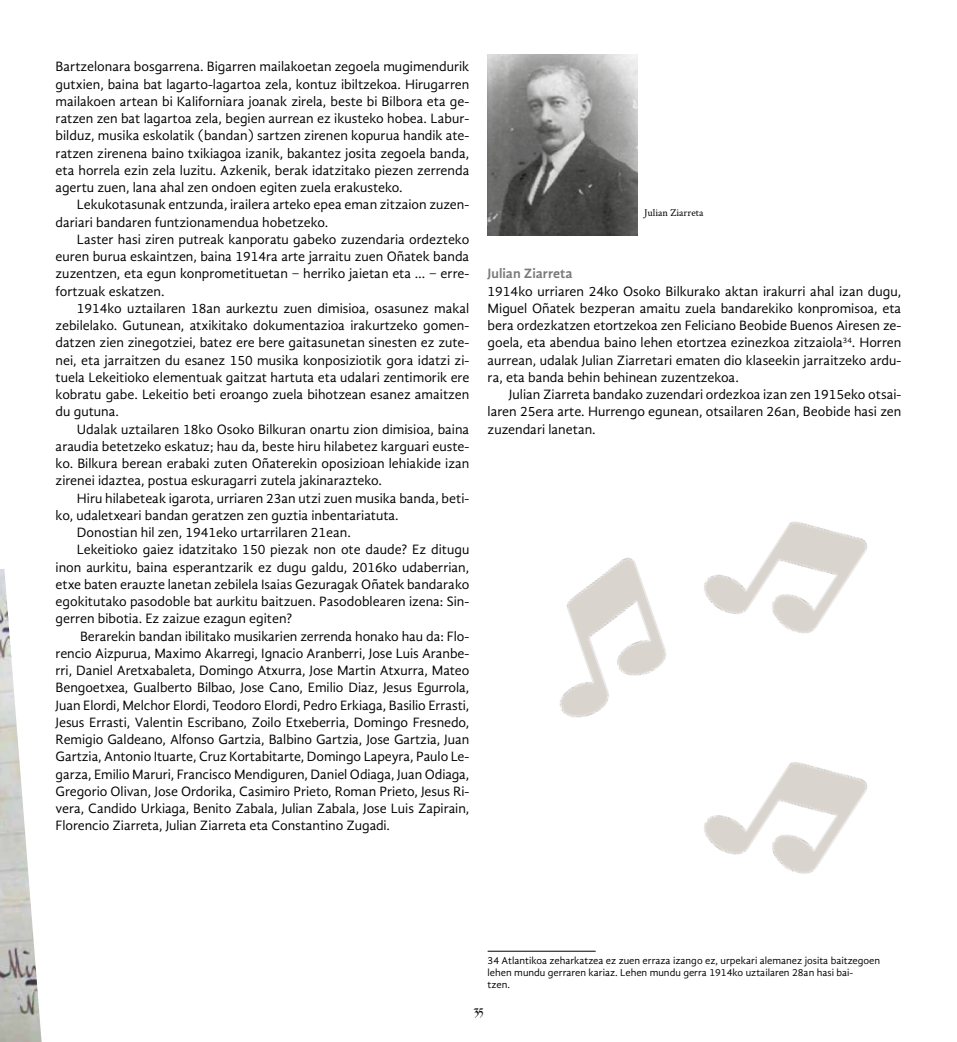
<style>
.page{position:relative;width:957px;height:1042px;background:#fff}
.page>*{position:absolute;margin:0;border:0;box-sizing:border-box;transform-origin:0 0}
.t1{font:15px "Kingthings Calligraphica Light";color:#000}
.t2{font:13.95px/17.2px "Gandhi Sans";letter-spacing:-.005em;color:#000;text-align:justify}
.t3{font:700 13.95px "Gandhi Sans";color:#7c7b7b}
.t4{font:10.5px/12px "Gandhi Sans";color:#000}
.t5{font:10.5px "Crimson Text";color:#000}
</style>
<div class="page">
<img style="left:487px;top:54px;width:151px;height:181px">
<img style="left:0;top:569px;width:42px;height:473px">
<img style="left:559px;top:557px;width:107px;height:161px">
<img style="left:704px;top:521px;width:163px;height:113px">
<img style="left:704px;top:762px;width:163px;height:112px">
<hr style="left:487px;top:951px;width:108px;height:1px;background:#000">
<p class="t2" style="left:56px;top:58px;width:415px">Bartzelonara bosgarrena. Bigarren mailakoetan zegoela mugimendurik gutxien, baina bat lagarto-lagartoa zela, kontuz ibiltzekoa. Hirugarren mailakoen artean bi Kaliforniara joanak zirela, beste bi Bilbora eta ge&shy;ratzen zen bat lagartoa zela, begien aurrean ez ikusteko hobea. Labur&shy;bilduz, musika eskolatik (bandan) sartzen zirenen kopurua handik ate&shy;ratzen zirenena baino txikiagoa izanik, bakantez josita zegoela banda, eta horrela ezin zela luzitu. Azkenik, berak idatzitako piezen zerrenda agertu zuen, lana ahal zen ondoen egiten zuela erakusteko.</p>
<p class="t2" style="left:56px;top:196px;width:415px;text-indent:21px">Lekukotasunak entzunda, irailera arteko epea eman zitzaion zuzen&shy;dariari bandaren funtzionamendua hobetzeko.</p>
<p class="t2" style="left:56px;top:230px;width:415px;text-indent:21px">Laster hasi ziren putreak kanporatu gabeko zuzendaria ordezteko euren burua eskaintzen, baina 1914ra arte jarraitu zuen Oñatek banda zuzentzen, eta egun konprometituetan − herriko jaietan eta … − erre&shy;fortzuak eskatzen.</p>
<p class="t2" style="left:56px;top:299px;width:415px;text-indent:21px">1914ko uztailaren 18an aurkeztu zuen dimisioa, osasunez makal zebilelako. Gutunean, atxikitako dokumentazioa irakurtzeko gomen&shy;datzen zien zinegotziei, batez ere bere gaitasunetan sinesten ez zute&shy;nei, eta jarraitzen du esanez 150 musika konposiziotik gora idatzi zi&shy;tuela Lekeitioko elementuak gaitzat hartuta eta udalari zentimorik ere kobratu gabe. Lekeitio beti eroango zuela bihotzean esanez amaitzen du gutuna.</p>
<p class="t2" style="left:56px;top:420px;width:415px;text-indent:21px">Udalak uztailaren 18ko Osoko Bilkuran onartu zion dimisioa, baina araudia betetzeko eskatuz; hau da, beste hiru hilabetez karguari euste&shy;ko. Bilkura berean erabaki zuten Oñaterekin oposizioan lehiakide izan zirenei idaztea, postua eskuragarri zutela jakinarazteko.</p>
<p class="t2" style="left:77px;top:489px;width:394px">Hiru hilabeteak igarota, urriaren 23an utzi zuen musika banda, beti-</p>
<p class="t2" style="left:56px;top:506px;width:345px">ko, udaletxeari bandan geratzen zen guztia inbentariatuta.</p>
<p class="t2" style="left:77px;top:524px;width:275px">Donostian hil zen, 1941eko urtarrilaren 21ean.</p>
<p class="t2" style="left:77px;top:541px;width:394px">Lekeitioko gaiez idatzitako 150 piezak non ote daude? Ez ditugu</p>
<p class="t2" style="left:56px;top:558px;width:415px">inon aurkitu, baina esperantzarik ez dugu galdu, 2016ko udaberrian,</p>
<p class="t2" style="left:56px;top:575px;width:415px">etxe baten erauzte lanetan zebilela Isaias Gezuragak Oñatek bandarako</p>
<p class="t2" style="left:56px;top:593px;width:415px">egokitutako pasodoble bat aurkitu baitzuen. Pasodoblearen izena: Sin-</p>
<p class="t2" style="left:56px;top:610px;width:238px">gerren bibotia. Ez zaizue ezagun egiten?</p>
<p class="t2" style="left:80px;top:627px;width:391px">Berarekin bandan ibilitako musikarien zerrenda honako hau da: Flo-</p>
<p class="t2" style="left:56px;top:644px;width:415px">rencio Aizpurua, Maximo Akarregi, Ignacio Aranberri, Jose Luis Aranbe-</p>
<p class="t2" style="left:56px;top:662px;width:415px">rri, Daniel Aretxabaleta, Domingo Atxurra, Jose Martin Atxurra, Mateo</p>
<p class="t2" style="left:56px;top:679px;width:415px">Bengoetxea, Gualberto Bilbao, Jose Cano, Emilio Diaz, Jesus Egurrola,</p>
<p class="t2" style="left:56px;top:696px;width:415px">Juan Elordi, Melchor Elordi, Teodoro Elordi, Pedro Erkiaga, Basilio Errasti,</p>
<p class="t2" style="left:56px;top:713px;width:415px">Jesus Errasti, Valentin Escribano, Zoilo Etxeberria, Domingo Fresnedo,</p>
<p class="t2" style="left:56px;top:731px;width:415px">Remigio Galdeano, Alfonso Gartzia, Balbino Gartzia, Jose Gartzia, Juan</p>
<p class="t2" style="left:56px;top:748px;width:415px">Gartzia, Antonio Ituarte, Cruz Kortabitarte, Domingo Lapeyra, Paulo Le-</p>
<p class="t2" style="left:56px;top:765px;width:415px">garza, Emilio Maruri, Francisco Mendiguren, Daniel Odiaga, Juan Odiaga,</p>
<p class="t2" style="left:56px;top:782px;width:415px">Gregorio Olivan, Jose Ordorika, Casimiro Prieto, Roman Prieto, Jesus Ri-</p>
<p class="t2" style="left:56px;top:800px;width:415px">vera, Candido Urkiaga, Benito Zabala, Julian Zabala, Jose Luis Zapirain,</p>
<p class="t2" style="left:56px;top:817px;width:336px">Florencio Ziarreta, Julian Ziarreta eta Constantino Zugadi.</p>
<p class="t5" style="left:644px;top:205px;width:61px">Julian Ziarreta</p>
<p class="t3" style="left:487px;top:266px;width:86px">Julian Ziarreta</p>
<p class="t2" style="left:487px;top:282px;width:415px">1914ko urriaren 24ko Osoko Bilkurako aktan irakurri ahal izan dugu, Miguel Oñatek bezperan amaitu zuela bandarekiko konpromisoa, eta bera ordezkatzen etortzekoa zen Feliciano Beobide Buenos Airesen ze&shy;goela, eta abendua baino lehen etortzea ezinezkoa zitzaiola<sup>34</sup>. Horren aurrean, udalak Julian Ziarretari ematen dio klaseekin jarraitzeko ardu&shy;ra, eta banda behin behinean zuzentzekoa.</p>
<p class="t2" style="left:487px;top:386px;width:415px;text-indent:21px">Julian Ziarreta bandako zuzendari ordezkoa izan zen 1915eko otsai&shy;laren 25era arte. Hurrengo egunean, otsailaren 26an, Beobide hasi zen zuzendari lanetan.</p>
<p class="t4" style="left:487px;top:954px;width:394px">34 Atlantikoa zeharkatzea ez zuen erraza izango ez, urpekari alemanez josita baitzegoen lehen mundu gerraren kariaz. Lehen mundu gerra 1914ko uztailaren 28an hasi bai-<br>tzen.</p>
<p class="t1" style="left:474px;top:1002px;width:11px">35</p>
</div>
